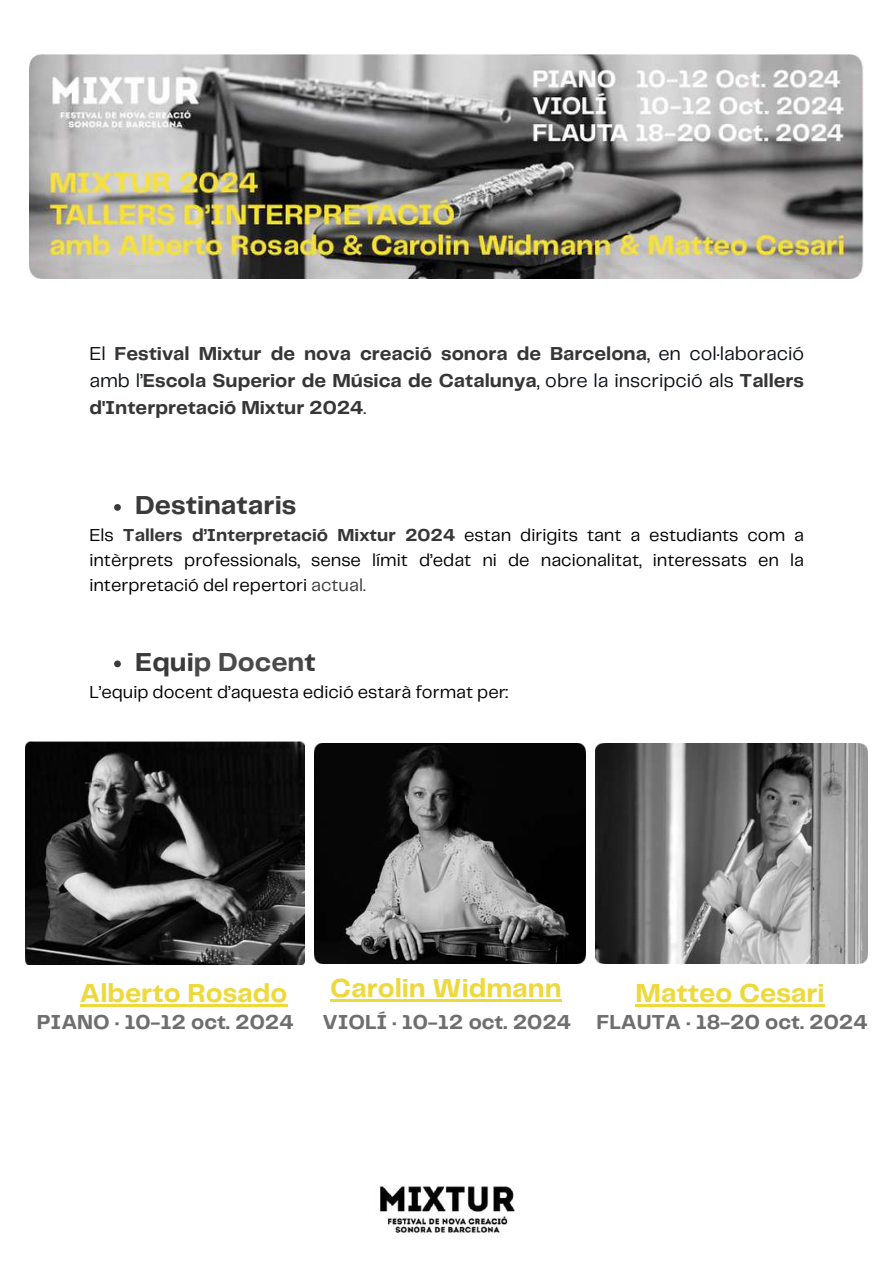
<style>
.page{position:relative;width:893px;height:1264px;background:#fff}
.page>*{position:absolute;margin:0;border:0;box-sizing:border-box;transform-origin:0 0}
.t1{font:700 27px "Telegraf";color:#eed93d}
.t2{font:700 27px "Telegraf";color:#3a3a3a}
.t3{font:700 27px "Telegraf";color:#4a4a4a}
.t4{font:700 21px "Telegraf";color:#6e6e6e}
.t5{font:700 19.5px/27px "Telegraf";color:#363636;text-align:justify}
.t6{font:18px/24.8px "Telegraf";color:#000;text-align:justify}
.s1{font-weight:400;color:#0d1216}
.s2{font-weight:400}
.s3{font-weight:700;color:#363636}
.s4{color:#3a3a3a}
</style>
<div class="page">
<img style="left:29px;top:54px;width:834px;height:225px">
<img style="left:379px;top:1186px;width:136px;height:49px">
<img style="left:25px;top:742px;width:279px;height:222px">
<img style="left:314px;top:744px;width:271px;height:219px">
<img style="left:595px;top:744px;width:272px;height:219px">
<svg style="left:114px;top:504px;width:7px;height:7px"></svg>
<svg style="left:114px;top:660px;width:7px;height:7px"></svg>
<hr style="left:80px;top:1004px;width:207px;height:2px;background:#eed93d">
<hr style="left:330px;top:999px;width:231px;height:2px;background:#eed93d">
<hr style="left:635px;top:1004px;width:189px;height:2px;background:#eed93d">
<p class="t5" style="left:89px;top:341px;width:716px"><span class="s1">El</span> Festival Mixtur de nova creació sonora de Barcelona<span class="s1">, en col·laboració amb l’</span>Escola Superior de Música de Catalunya<span class="s1">, obre la inscripció als</span> Tallers d'Interpretació Mixtur 2024<span class="s2">.</span></p>
<h1 class="t2" style="left:135px;top:493px;width:162px">Destinataris</h1>
<p class="t6" style="left:89px;top:524px;width:716px">Els <span class="s3">Tallers d’Interpretació Mixtur 2024</span> estan dirigits tant a estudiants com a intèrprets professionals, sense límit d’edat ni de nacionalitat, interessats en la interpretació del repertori <span class="s4">actual.</span></p>
<h1 class="t3" style="left:135px;top:650px;width:182px"><span class="s4">Equi</span>p Docen<span class="s4">t</span></h1>
<p class="t6" style="left:89px;top:680px;width:420px">L’equip docent d’aquesta edició estarà format per:</p>
<h1 class="t1" style="left:80px;top:981px;width:209px">Alberto Rosado</h1>
<h1 class="t1" style="left:330px;top:976px;width:233px">Carolin Widmann</h1>
<p class="t4" style="left:37px;top:1012px;width:258px">PIANO · 10-12 oct. 2024</p>
<p class="t4" style="left:322px;top:1012px;width:250px">VIOLÍ · 10-12 oct. 2024</p>
<h1 class="t1" style="left:635px;top:981px;width:191px">Matteo Cesari</h1>
<p class="t4" style="left:596px;top:1012px;width:273px">FLAUTA · 18-20 oct. 2024</p>
</div>
